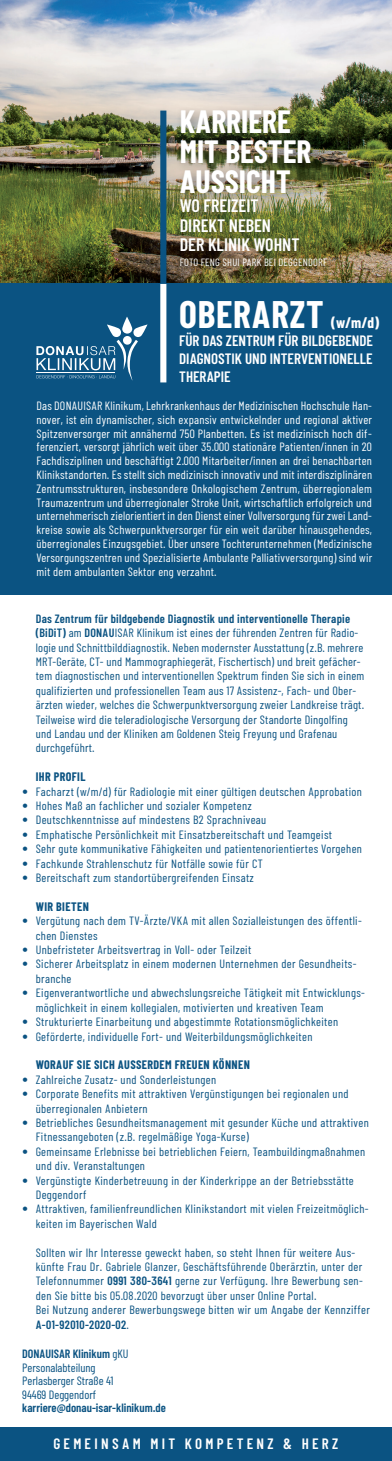
<style>
.page{position:relative;width:392px;height:1461px;background:#fff}
.page>*{position:absolute;margin:0;border:0;box-sizing:border-box;transform-origin:0 0}
.t1{font:700 37.5px "Barlow Condensed";letter-spacing:.02em;color:#fff}
.t2{font:700 31.5px/30px "Barlow Condensed";color:#fff}
.t3{font:600 18px "Barlow Condensed";color:#fff}
.t4{font:600 15px/18px "Barlow Condensed";color:#fff;text-align:justify}
.t5{font:600 15px "Barlow Condensed";letter-spacing:.22em;color:#fff}
.t6{font:700 15px "Barlow Condensed";color:#fff}
.t7{font:12px/14.4px "Barlow Condensed";letter-spacing:.03em;color:#0b5382}
.t8{font:12px/13.8px "Barlow Condensed";letter-spacing:.02em;color:#fff;text-align:justify}
.t9{font:12px/13.5px "Barlow Condensed";color:#0b5382}
.t10{font:700 12px "Barlow Condensed";letter-spacing:.03em;color:#0b5382}
.t11{font:600 12px "Barlow Condensed";color:#0b5382}
.t12{font:10.5px "Barlow Condensed";letter-spacing:.02em;color:#fff}
.s1{font-weight:600}
.s2{font-family:"Helvetica Neue LT Std"}
</style>
<div class="page">
<img style="left:0;top:0;width:391px;height:283px">
<div style="left:0;top:283px;width:391px;height:312px;background:#0b5382"></div>
<div style="left:174px;top:104px;width:163px;height:174px;background:#231f20;opacity:.33"></div>
<div style="left:160px;top:111px;width:6px;height:173px;background:#0b5382"></div>
<div style="left:160px;top:284px;width:6px;height:98px;background:#fff"></div>
<svg style="left:122px;top:317px;width:10px;height:17px"></svg>
<svg style="left:36px;top:324px;width:111px;height:57px"></svg>
<div style="left:0;top:1426px;width:391px;height:34px;background:#0b5382"></div>
<p class="t2" style="left:179px;top:106px;width:112px">KARRIERE</p>
<p class="t2" style="left:179px;top:136px;width:133px">MIT BESTER<br>AUSSICHT</p>
<p class="t3" style="left:179px;top:194px;width:80px">WO FREIZEIT</p>
<p class="t3" style="left:179px;top:214px;width:93px">DIREKT NEBEN</p>
<p class="t3" style="left:179px;top:233px;width:121px">DER KLINIK WOHNT</p>
<p class="t12" style="left:179px;top:256px;width:149px">FOTO FENG SHUI PARK BEI DEGGENDORF</p>
<p class="t1" style="left:179px;top:291px;width:146px">OBERARZT</p>
<p class="t6" style="left:330px;top:314px;width:50px">(w/m/d)</p>
<p class="t4" style="left:179px;top:331px;width:195px">FÜR DAS ZENTRUM FÜR BILDGEBENDE DIAGNOSTIK UND INTERVENTIONELLE THERAPIE</p>
<p class="t8" style="left:36px;top:398px;width:337px">Das DONAUISAR Klinikum, Lehrkrankenhaus der Medizinischen Hochschule Han&shy;nover, ist ein dynamischer, sich expansiv entwickelnder und regional aktiver Spitzenversorger mit annähernd 750 Planbetten. Es ist medizinisch hoch dif&shy;ferenziert, versorgt jährlich weit über 35.000 stationäre Patienten/innen in 20<br>Fachdisziplinen und beschäftigt 2.000 Mitarbeiter/innen an drei benachbarten Klinikstandorten. Es stellt sich medizinisch innovativ und mit interdisziplinären Zentrumsstrukturen, insbesondere Onkologischem Zentrum, überregionalem Traumazentrum und überregionaler Stroke Unit, wirtschaftlich erfolgreich und unternehmerisch zielorientiert in den Dienst einer Vollversorgung für zwei Land&shy;kreise sowie als Schwerpunktversorger für ein weit darüber hinausgehendes, überregionales Einzugsgebiet. Über unsere Tochterunternehmen (Medizinische Versorgungszentren und Spezialisierte Ambulante Palliativversorgung) sind wir mit dem ambulanten Sektor eng verzahnt.</p>
<p class="t7" style="left:36px;top:611px;width:329px"><span class="s1">Das Zentrum für bildgebende Diagnostik und interventionelle Therapie (BiDiT)</span> am <span class="s1">DONAU</span>ISAR Klinikum ist eines der führenden Zentren für Radio&shy;logie und Schnittbilddiagnostik. Neben modernster Ausstattung (z.B. mehrere MRT-Geräte, CT- und Mammographiegerät, Fischertisch) und breit gefächer&shy;tem diagnostischen und interventionellen Spektrum finden Sie sich in einem qualifizierten und professionellen Team aus 17 Assistenz-, Fach- und Ober&shy;ärzten wieder, welches die Schwerpunktversorgung zweier Landkreise trägt.<br>Teilweise wird die teleradiologische Versorgung der Standorte Dingolfing und Landau und der Kliniken am Goldenen Steig Freyung und Grafenau durchgeführt.</p>
<p class="t10" style="left:36px;top:769px;width:51px">IHR PROFIL</p>
<p class="t7" style="left:22px;top:784px;width:341px"><span class="s2">•</span> Facharzt (w/m/d) für Radiologie mit einer gültigen deutschen Approbation</p>
<p class="t7" style="left:22px;top:798px;width:231px"><span class="s2">•</span> Hohes Maß an fachlicher und sozialer Kompetenz</p>
<p class="t7" style="left:22px;top:812px;width:245px"><span class="s2">•</span> Deutschkenntnisse auf mindestens B2 Sprachniveau</p>
<p class="t7" style="left:22px;top:827px;width:311px"><span class="s2">•</span> Emphatische Persönlichkeit mit Einsatzbereitschaft und Teamgeist</p>
<p class="t7" style="left:22px;top:841px;width:341px"><span class="s2">•</span> Sehr gute kommunikative Fähigkeiten und patientenorientiertes Vorgehen</p>
<p class="t7" style="left:22px;top:856px;width:242px"><span class="s2">•</span> Fachkunde Strahlenschutz für Notfälle sowie für CT</p>
<p class="t7" style="left:22px;top:870px;width:233px"><span class="s2">•</span> Bereitschaft zum standortübergreifenden Einsatz</p>
<p class="t10" style="left:36px;top:899px;width:55px">WIR BIETEN</p>
<p class="t7" style="left:36px;top:913px;width:327px;text-indent:-13px"><span class="s2">•</span> Vergütung nach dem TV-Ärzte/VKA mit allen Sozialleistungen des öffentli&shy;chen Dienstes</p>
<p class="t7" style="left:22px;top:942px;width:230px"><span class="s2">•</span> Unbefristeter Arbeitsvertrag in Voll- oder Teilzeit</p>
<p class="t7" style="left:36px;top:956px;width:322px;text-indent:-13px"><span class="s2">•</span> Sicherer Arbeitsplatz in einem modernen Unternehmen der Gesundheits&shy;branche</p>
<p class="t7" style="left:36px;top:985px;width:330px;text-indent:-13px"><span class="s2">•</span> Eigenverantwortliche und abwechslungsreiche Tätigkeit mit Entwicklungs&shy;möglichkeit in einem kollegialen, motivierten und kreativen Team</p>
<p class="t7" style="left:22px;top:1014px;width:317px"><span class="s2">•</span> Strukturierte Einarbeitung und abgestimmte Rotationsmöglichkeiten</p>
<p class="t7" style="left:22px;top:1028px;width:291px"><span class="s2">•</span> Geförderte, individuelle Fort- und Weiterbildungsmöglichkeiten</p>
<p class="t10" style="left:36px;top:1057px;width:215px">WORAUF SIE SICH AUSSERDEM FREUEN KÖNNEN</p>
<p class="t7" style="left:22px;top:1072px;width:195px"><span class="s2">•</span> Zahlreiche Zusatz- und Sonderleistungen</p>
<p class="t7" style="left:36px;top:1086px;width:314px;text-indent:-13px"><span class="s2">•</span> Corporate Benefits mit attraktiven Vergünstigungen bei regionalen und überregionalen Anbietern</p>
<p class="t7" style="left:36px;top:1115px;width:334px;text-indent:-13px"><span class="s2">•</span> Betriebliches Gesundheitsmanagement mit gesunder Küche und attraktiven<br>Fitnessangeboten (z.B. regelmäßige Yoga-Kurse)</p>
<p class="t7" style="left:36px;top:1144px;width:330px;text-indent:-13px"><span class="s2">•</span> Gemeinsame Erlebnisse bei betrieblichen Feiern, Teambuildingmaßnahmen und div. Veranstaltungen</p>
<p class="t7" style="left:36px;top:1172px;width:319px;text-indent:-13px"><span class="s2">•</span> Vergünstigte Kinderbetreuung in der Kinderkrippe an der Betriebsstätte<br>Deggendorf</p>
<p class="t7" style="left:36px;top:1201px;width:334px;text-indent:-13px"><span class="s2">•</span> Attraktiven, familienfreundlichen Klinikstandort mit vielen Freizeitmöglich&shy;keiten im Bayerischen Wald</p>
<p class="t7" style="left:36px;top:1244px;width:328px">Sollten wir Ihr Interesse geweckt haben, so steht Ihnen für weitere Aus&shy;künfte Frau Dr. Gabriele Glanzer, Geschäftsführende Oberärztin, unter der Telefonnummer <span class="s1">0991 380-3641</span> gerne zur Verfügung. Ihre Bewerbung sen&shy;den Sie bitte bis 05.08.2020 bevorzugt über unser Online Portal.</p>
<p class="t7" style="left:36px;top:1302px;width:335px">Bei Nutzung anderer Bewerbungswege bitten wir um Angabe der Kennziffer<br><span class="s1">A-01-92010-2020-02</span>.</p>
<p class="t9" style="left:22px;top:1346px;width:108px"><span class="s1">DONAUISAR Klinikum</span> gKU<br>Personalabteilung</p>
<p class="t9" style="left:22px;top:1373px;width:93px">Perlasberger Straße 41<br>94469 Deggendorf</p>
<p class="t11" style="left:22px;top:1400px;width:145px">karriere@donau-isar-klinikum.de</p>
<p class="t5" style="left:53px;top:1434px;width:286px">GEMEINSAM MIT KOMPETENZ &amp; HERZ</p>
</div>
